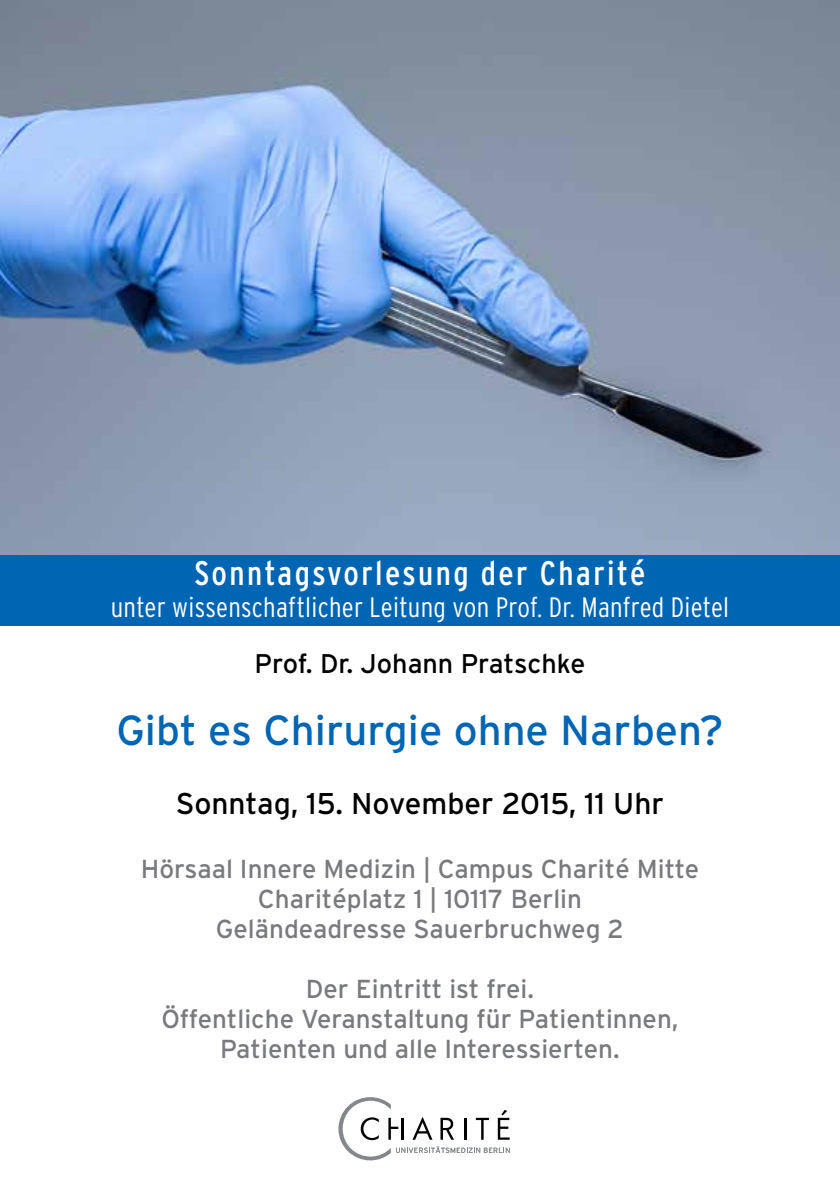
<style>
.page{position:relative;width:840px;height:1191px;background:#fff}
.page>*{position:absolute;margin:0;border:0;box-sizing:border-box;transform-origin:0 0}
.t1{font:42px "Interstate";color:#0066b3}
.t2{font:condensed 34px "Interstate";letter-spacing:.07em;color:#fff}
.t3{font:30px "Interstate";color:#000}
.t4{font:300 condensed 28px "Interstate";letter-spacing:.01em;color:#fff}
.t5{font:27px "Interstate";color:#000}
.t6{font:26px/30px "Interstate";color:#787a7d;text-align:center}
</style>
<div class="page">
<svg style="left:338px;top:1097px;width:171px;height:63px"></svg>
<img style="left:0;top:0;width:839px;height:555px">
<div style="left:0;top:555px;width:839px;height:70px;background:#0066b3"></div>
<h2 class="t2" style="left:194px;top:554px;width:452px">Sonntagsvorlesung der Charité</h2>
<p class="t4" style="left:111px;top:591px;width:619px">unter wissenschaftlicher Leitung von Prof. Dr. Manfred Dietel</p>
<p class="t5" style="left:254px;top:648px;width:332px">Prof. Dr. Johann Pratschke</p>
<h1 class="t1" style="left:116px;top:707px;width:608px">Gibt es Chirurgie ohne Narben?</h1>
<p class="t3" style="left:176px;top:786px;width:489px">Sonntag, 15. November 2015, 11 Uhr</p>
<p class="t6" style="left:141px;top:853px;width:559px">Hörsaal Innere Medizin | Campus Charité Mitte<br>Charitéplatz 1 | 10117 Berlin<br>Geländeadresse Sauerbruchweg 2</p>
<p class="t6" style="left:161px;top:973px;width:518px">Der Eintritt ist frei.<br>Öffentliche Veranstaltung für Patientinnen,<br>Patienten und alle Interessierten.</p>
</div>
